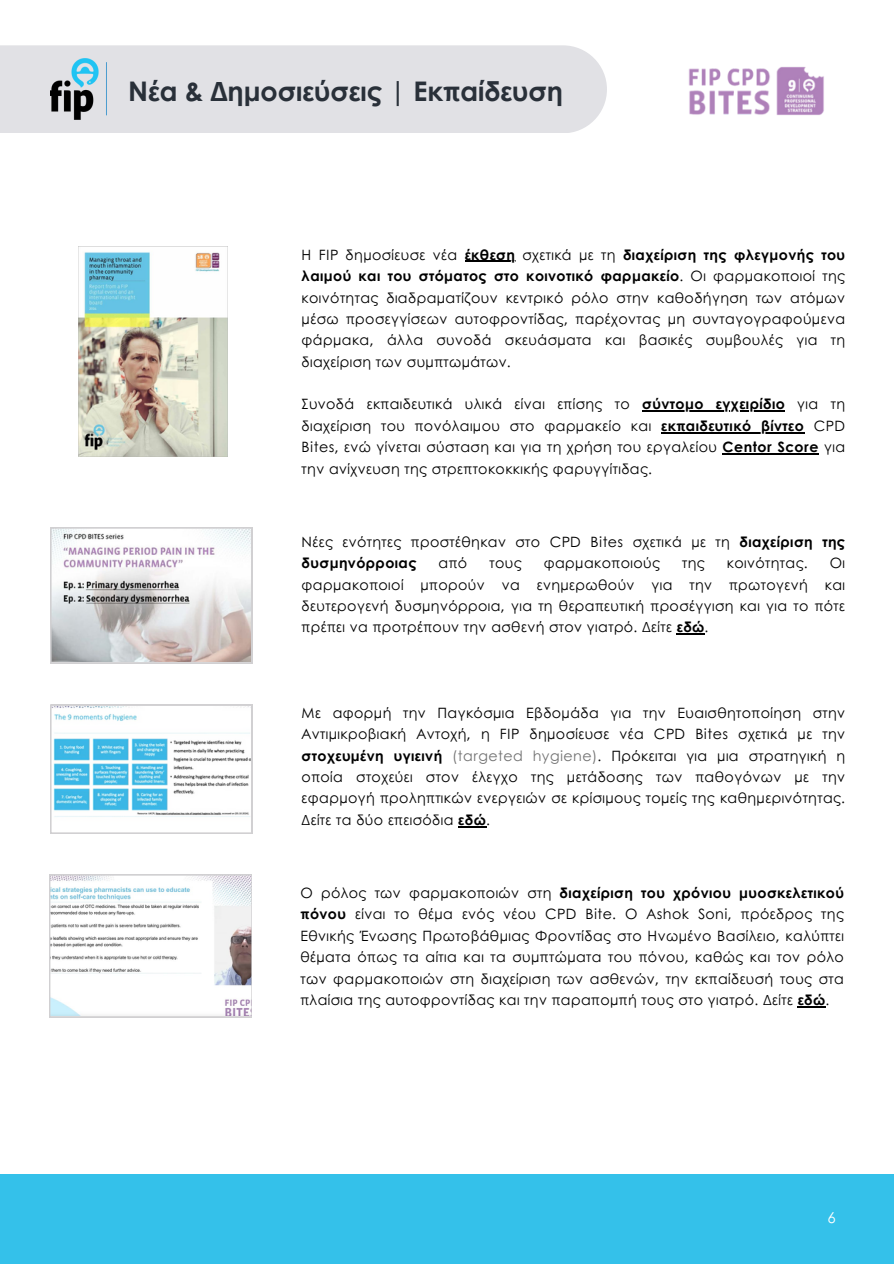
<style>
.page{position:relative;width:894px;height:1264px;background:#fff}
.page>*{position:absolute;margin:0;border:0;box-sizing:border-box;transform-origin:0 0}
.t1{font:700 27px "Century Gothic";color:#293039}
.t2{font:15px "Century Gothic";color:#fff}
.t3{font:14.25px/21.3px "Century Gothic";letter-spacing:.03em;color:#000;text-align:justify}
.s1{font-weight:700}
.s2{color:#737373}
</style>
<div class="page">
<div style="left:0;top:1174px;width:893px;height:89px;background:#34c1ea"></div>
<div style="left:0;top:45px;width:606px;height:88px;background:#e1e1e5"></div>
<img style="left:50px;top:45px;width:57px;height:88px">
<img style="left:688px;top:67px;width:136px;height:48px">
<svg style="left:50px;top:527px;width:202px;height:136px"></svg>
<svg style="left:50px;top:704px;width:202px;height:129px"></svg>
<svg style="left:676px;top:633px;width:28px;height:1px"></svg>
<svg style="left:458px;top:826px;width:28px;height:1px"></svg>
<img style="left:79px;top:246px;width:148px;height:210px">
<hr style="left:464px;top:261px;width:51px;height:1px;background:#000">
<hr style="left:642px;top:410px;width:143px;height:2px;background:#000">
<hr style="left:661px;top:432px;width:143px;height:1px;background:#000">
<hr style="left:722px;top:453px;width:96px;height:1px;background:#000">
<svg style="left:49px;top:874px;width:203px;height:143px"></svg>
<svg style="left:797px;top:1006px;width:28px;height:1px"></svg>
<p class="t1" style="left:128px;top:71px;width:436px">Νέα &amp; Δημοσιεύσεις | Εκπαίδευση</p>
<p class="t3" style="left:301px;top:243px;width:544px;text-indent:163px"><span class="s1">έκθεση</span> σχετικά με τη <span class="s1">διαχείριση της φλεγμονής του λαιμού και του στόματος στο κοινοτικό φαρμακείο</span>. Οι φαρμακοποιοί της κοινότητας διαδραματίζουν κεντρικό ρόλο στην καθοδήγηση των ατόμων μέσω προσεγγίσεων αυτοφροντίδας, παρέχοντας μη συνταγογραφούμενα φάρμακα, άλλα συνοδά σκευάσματα και βασικές συμβουλές για τη διαχείριση των συμπτωμάτων.</p>
<p class="t3" style="left:301px;top:393px;width:329px">Συνοδά εκπαιδευτικά υλικά είναι επίσης το</p>
<p class="t3" style="left:301px;top:243px;width:157px">Η FIP δημοσίευσε νέα</p>
<p class="t3" style="left:301px;top:393px;width:544px;text-indent:340px"><span class="s1">σύντομο εγχειρίδιο</span> για τη διαχείριση του πονόλαιμου στο φαρμακείο και</p>
<p class="t3" style="left:301px;top:414px;width:544px;text-indent:359px"><span class="s1">εκπαιδευτικό βίντεο</span> CPD Bites, ενώ γίνεται σύσταση και για τη χρήση του εργαλείου <span class="s1">Centor Score</span> για την ανίχνευση της στρεπτοκοκκικής φαρυγγίτιδας.</p>
<h1 class="t3" style="left:301px;top:530px;width:544px">Νέες ενότητες προστέθηκαν στο CPD Bites σχετικά με τη <span class="s1">διαχείριση της δυσμηνόρροιας</span></h1>
<h1 class="t3" style="left:438px;top:551px;width:30px">από</h1>
<h1 class="t3" style="left:489px;top:551px;width:34px">τους</h1>
<h1 class="t3" style="left:543px;top:551px;width:118px">φαρμακοποιούς</h1>
<h1 class="t3" style="left:682px;top:551px;width:24px">της</h1>
<h1 class="t3" style="left:726px;top:551px;width:82px">κοινότητας.</h1>
<h1 class="t3" style="left:301px;top:551px;width:544px;text-indent:528px">Οι φαρμακοποιοί μπορούν να ενημερωθούν για την πρωτογενή και δευτερογενή δυσμηνόρροια, για τη θεραπευτική προσέγγιση και για το πότε πρέπει να προτρέπουν την ασθενή στον γιατρό. Δείτε <span class="s1">εδώ</span>.</h1>
<p class="t3" style="left:301px;top:701px;width:544px">Με αφορμή την Παγκόσμια Εβδομάδα για την Ευαισθητοποίηση στην Αντιμικροβιακή Αντοχή, η FIP δημοσίευσε νέα CPD Bites σχετικά με την <span class="s1">στοχευμένη υγιεινή</span> <span class="s2">(targeted hygiene)</span>. Πρόκειται για μια στρατηγική η οποία στοχεύει στον έλεγχο της μετάδοσης των παθογόνων με την εφαρμογή προληπτικών ενεργειών σε κρίσιμους τομείς της καθημερινότητας.<br>Δείτε τα δύο επεισόδια <span class="s1">εδώ</span>.</p>
<p class="t3" style="left:300px;top:881px;width:544px">Ο ρόλος των φαρμακοποιών στη <span class="s1">διαχείριση του χρόνιου μυοσκελετικού πόνου</span> είναι το θέμα ενός νέου CPD Bite. Ο Ashok Soni, πρόεδρος της Εθνικής Ένωσης Πρωτοβάθμιας Φροντίδας στο Ηνωμένο Βασίλειο, καλύπτει θέματα όπως τα αίτια και τα συμπτώματα του πόνου, καθώς και τον ρόλο των φαρμακοποιών στη διαχείριση των ασθενών, την εκπαίδευσή τους στα πλαίσια της αυτοφροντίδας και την παραπομπή τους στο γιατρό. Δείτε <span class="s1">εδώ</span>.</p>
<p class="t2" style="left:827px;top:1206px;width:10px">6</p>
</div>
